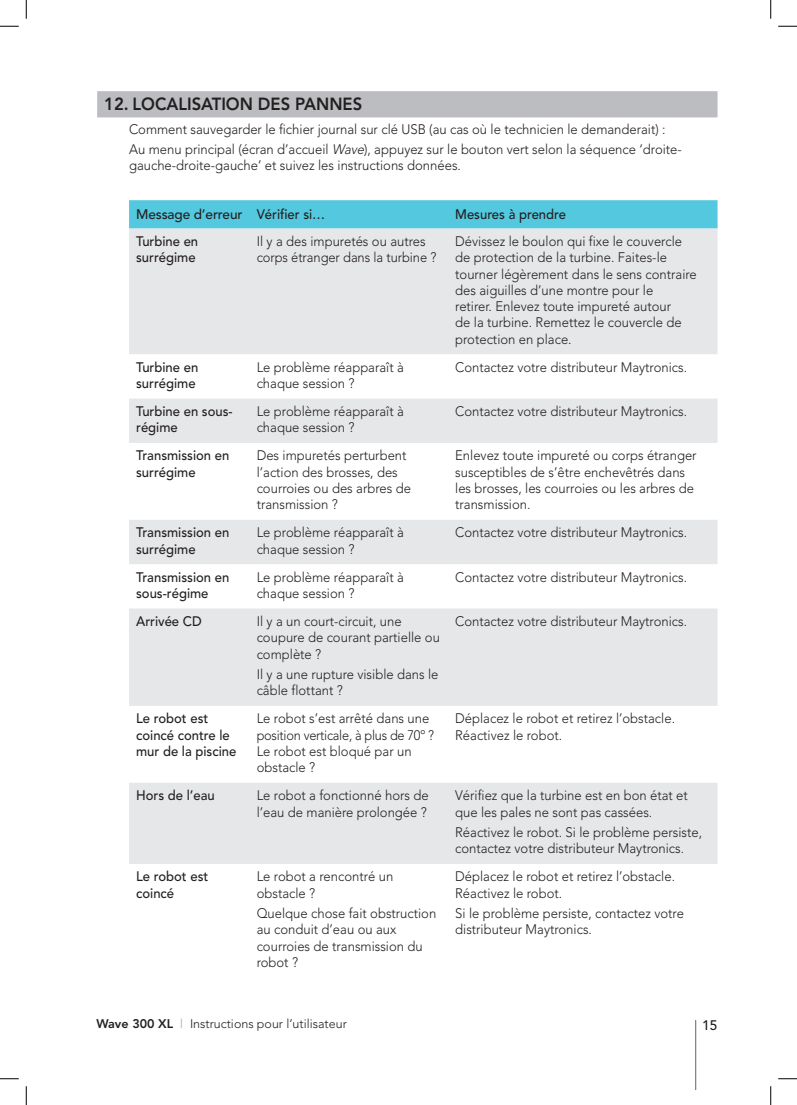
<style>
.page{position:relative;width:797px;height:1105px;background:#fff}
.page>*{position:absolute;margin:0;border:0;box-sizing:border-box;transform-origin:0 0}
.t1{font:800 17.5px "Avenir LT";color:#231f20;scale:.95 1}
.t2{font:300 13.75px/16.2px "Avenir LT";color:#231f20;scale:.95 1}
.t3{font:500 13.75px/16.2px "Avenir LT";color:#231f20;scale:.95 1}
.t4{font:500 13.75px "Avenir LT";color:#231f20}
.t5{font:300 12.5px "Avenir LT";color:#231f20}
.s1{font-style:italic}
.s2{font-weight:800}
.s3{font-weight:400;color:#a8a9ad}
</style>
<div class="page">
<hr style="left:695px;top:1020px;width:1px;height:69px;background:#808285">
<div style="left:97px;top:91px;width:620px;height:26px;background:#bcbdc0"></div>
<svg style="left:129px;top:200px;width:588px;height:29px;background:#58c9df"></svg>
<svg style="left:129px;top:229px;width:588px;height:635px;fill:#e6e7e9"></svg>
<svg style="left:0;top:25px;width:19px;height:2px"></svg>
<svg style="left:778px;top:25px;width:19px;height:2px"></svg>
<svg style="left:0;top:1078px;width:19px;height:1px"></svg>
<svg style="left:778px;top:1078px;width:19px;height:1px"></svg>
<svg style="left:25px;top:0;width:2px;height:19px"></svg>
<svg style="left:25px;top:1086px;width:2px;height:19px"></svg>
<svg style="left:770px;top:0;width:1px;height:19px"></svg>
<svg style="left:770px;top:1086px;width:1px;height:19px"></svg>
<p class="t1" style="left:104px;top:94px;width:273px">12. LOCALISATION DES PANNES</p>
<p class="t2" style="left:129px;top:119px;width:583px;line-height:20.5px">Comment sauvegarder le fichier journal sur clé USB (au cas où le technicien le demanderait) :<br>Au menu principal (écran d’accueil <span class="s1">Wave</span>), appuyez sur le bouton vert selon la séquence ‘droite-</p>
<p class="t2" style="left:129px;top:158px;width:351px">gauche-droite-gauche’ et suivez les instructions données.</p>
<p class="t4" style="left:136px;top:207px;width:191px">Message d’erreur Vérifier si…</p>
<p class="t3" style="left:455px;top:207px;width:118px">Mesures à prendre</p>
<p class="t3" style="left:136px;top:233px;width:67px">Turbine en surrégime</p>
<p class="t2" style="left:257px;top:233px;width:191px">Il y a des impuretés ou autres corps étranger dans la turbine ?</p>
<p class="t2" style="left:455px;top:233px;width:256px">Dévissez le boulon qui fixe le couvercle de protection de la turbine. Faites-le tourner légèrement dans le sens contraire des aiguilles d’une montre pour le<br>retirer. Enlevez toute impureté autour<br>de la turbine. Remettez le couvercle de protection en place.</p>
<p class="t3" style="left:136px;top:359px;width:67px">Turbine en surrégime</p>
<p class="t2" style="left:257px;top:359px;width:156px">Le problème réapparaît à chaque session ?</p>
<p class="t2" style="left:455px;top:359px;width:246px">Contactez votre distributeur Maytronics.</p>
<p class="t3" style="left:136px;top:403px;width:103px">Turbine en sous&shy;régime</p>
<p class="t2" style="left:257px;top:403px;width:156px">Le problème réapparaît à chaque session ?</p>
<p class="t2" style="left:455px;top:403px;width:246px">Contactez votre distributeur Maytronics.</p>
<p class="t3" style="left:136px;top:448px;width:100px">Transmission en surrégime</p>
<p class="t2" style="left:257px;top:448px;width:164px">Des impuretés perturbent l’action des brosses, des courroies ou des arbres de transmission ?</p>
<p class="t2" style="left:455px;top:448px;width:256px">Enlevez toute impureté ou corps étranger susceptibles de s’être enchevêtrés dans les brosses, les courroies ou les arbres de transmission.</p>
<p class="t3" style="left:136px;top:525px;width:100px">Transmission en surrégime</p>
<p class="t2" style="left:257px;top:524px;width:156px">Le problème réapparaît à chaque session ?</p>
<p class="t2" style="left:455px;top:524px;width:246px">Contactez votre distributeur Maytronics.</p>
<p class="t3" style="left:136px;top:569px;width:100px">Transmission en sous-régime</p>
<p class="t2" style="left:257px;top:569px;width:156px">Le problème réapparaît à chaque session ?</p>
<p class="t2" style="left:455px;top:569px;width:246px">Contactez votre distributeur Maytronics.</p>
<p class="t3" style="left:136px;top:613px;width:71px">Arrivée CD</p>
<p class="t2" style="left:257px;top:613px;width:194px">Il y a un court-circuit, une coupure de courant partielle ou complète ?</p>
<p class="t2" style="left:257px;top:666px;width:193px">Il y a une rupture visible dans le câble flottant ?</p>
<p class="t2" style="left:455px;top:613px;width:246px">Contactez votre distributeur Maytronics.</p>
<p class="t3" style="left:136px;top:711px;width:107px">Le robot est coincé contre le mur de la piscine</p>
<p class="t2" style="left:257px;top:710px;width:188px">Le robot s’est arrêté dans une position verticale, à plus de 70º ?<br>Le robot est bloqué par un obstacle ?</p>
<p class="t2" style="left:455px;top:710px;width:233px">Déplacez le robot et retirez l’obstacle.<br>Réactivez le robot.</p>
<p class="t3" style="left:136px;top:788px;width:84px">Hors de l’eau</p>
<p class="t2" style="left:257px;top:787px;width:182px">Le robot a fonctionné hors de l’eau de manière prolongée ?</p>
<p class="t2" style="left:455px;top:787px;width:246px">Vérifiez que la turbine est en bon état et que les pales ne sont pas cassées.</p>
<p class="t2" style="left:455px;top:824px;width:261px">Réactivez le robot. Si le problème persiste, contactez votre distributeur Maytronics.</p>
<p class="t3" style="left:136px;top:869px;width:77px">Le robot est coincé</p>
<p class="t2" style="left:257px;top:868px;width:145px">Le robot a rencontré un obstacle ?</p>
<p class="t2" style="left:257px;top:905px;width:191px">Quelque chose fait obstruction au conduit d’eau ou aux courroies de transmission du robot ?</p>
<p class="t2" style="left:455px;top:868px;width:233px">Déplacez le robot et retirez l’obstacle.<br>Réactivez le robot.</p>
<p class="t2" style="left:455px;top:905px;width:242px">Si le problème persiste, contactez votre distributeur Maytronics.</p>
<p class="t5" style="left:96px;top:1016px;width:252px"><span class="s2">WAVE 300 XL</span> <span class="s3">|</span> Instructions pour l’utilisateur</p>
<p class="t4" style="left:702px;top:1018px;width:17px">15</p>
</div>
